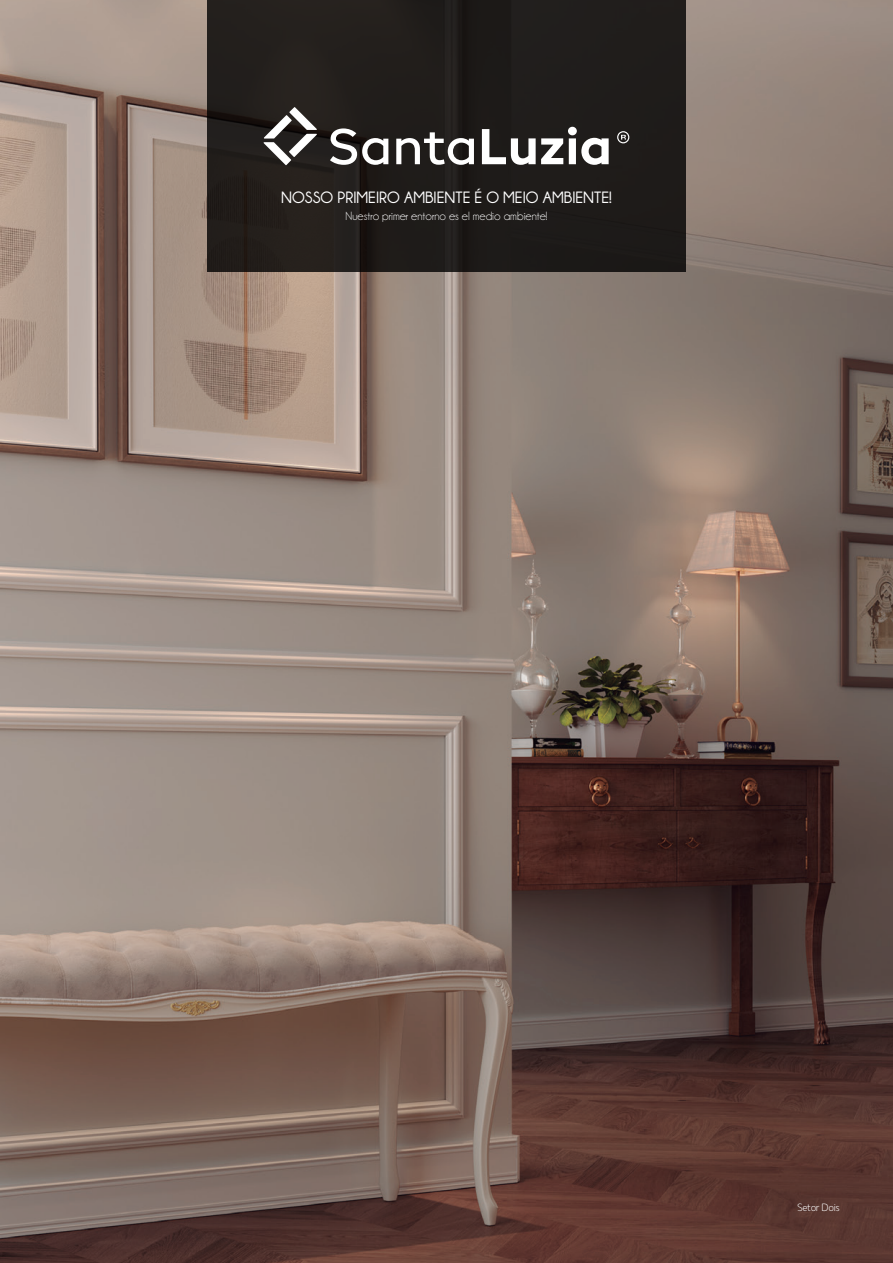
<style>
.page{position:relative;width:893px;height:1263px;background:#fff}
.page>*{position:absolute;margin:0;border:0;box-sizing:border-box;transform-origin:0 0}
.t1{font:700 16.5px "Champagne&Limousines";color:#fff}
.t2{font:12px "Champagne&Limousines";color:#fff}
.t3{font:300 10.5px "Gloriola";letter-spacing:-.04em;color:#fff}
</style>
<div class="page">
<img style="left:0;top:0;width:893px;height:1263px">
<div style="left:207px;top:0;width:479px;height:272px;background:#201d1b"></div>
<svg style="left:264px;top:107px;width:53px;height:58px"></svg>
<svg style="left:330px;top:128px;width:144px;height:37px"></svg>
<svg style="left:482px;top:127px;width:127px;height:38px"></svg>
<svg style="left:617px;top:131px;width:12px;height:12px"></svg>
<h1 class="t1" style="left:281px;top:188px;width:332px">NOSSO PRIMEIRO AMBIENTE É O MEIO AMBIENTE!</h1>
<p class="t2" style="left:346px;top:209px;width:203px">Nuestro primer entorno es el medio ambiente!</p>
<p class="t3" style="left:797px;top:1201px;width:44px">Setor Dois</p>
</div>
